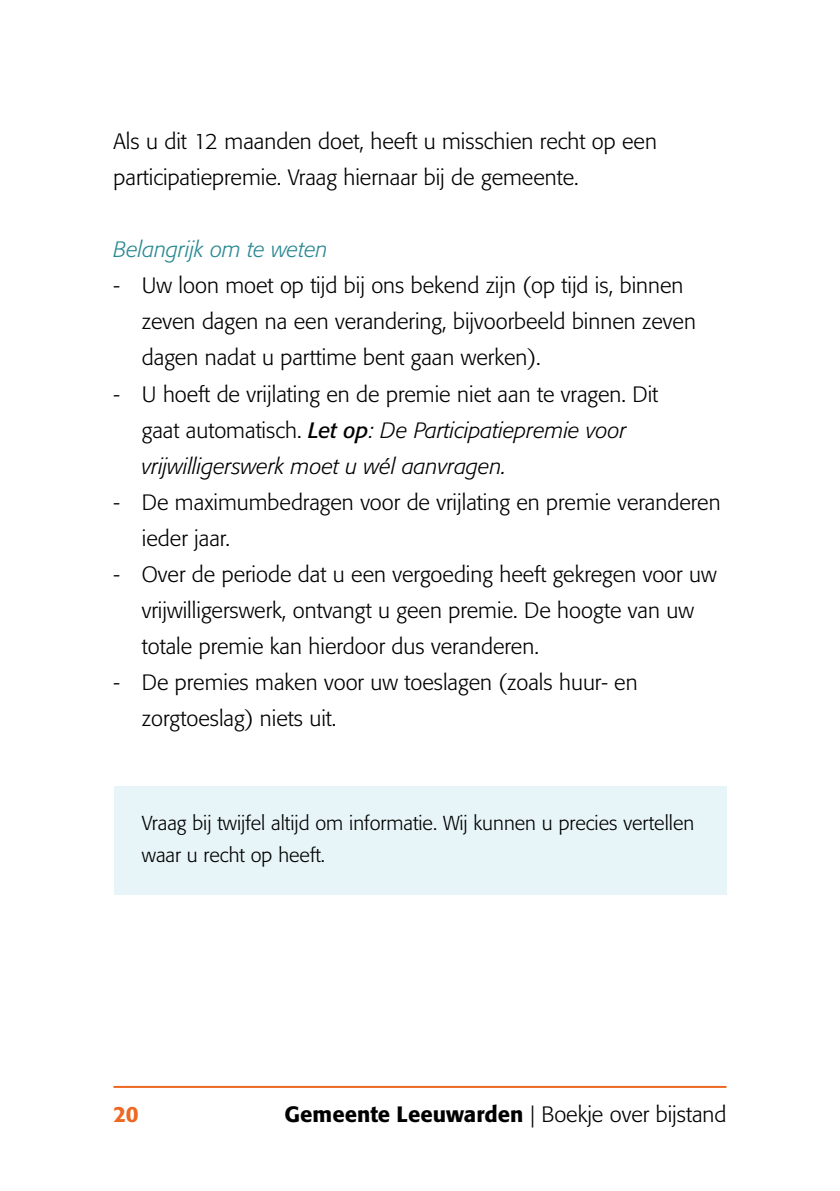
<style>
.page{position:relative;width:840px;height:1191px;background:#fff}
.page>*{position:absolute;margin:0;border:0;box-sizing:border-box;transform-origin:0 0}
.t1{font:300 22px/36px "Formata";color:#000}
.t2{font:italic 300 22px "Formata";color:#2a8992}
.t3{font:500 22px "Formata";color:#ed6923}
.t4{font:300 20px/32px "Formata";color:#000}
.s1{font-weight:400;font-style:italic}
.s2{font-style:italic}
.s3{font-weight:500}
</style>
<div class="page">
<hr style="left:113px;top:1086px;width:613px;height:2px;background:#ed6923">
<div style="left:113px;top:786px;width:613px;height:109px;background:#e8f5f8"></div>
<p class="t1" style="left:113px;top:124px;width:544px">Als u dit 12 maanden doet, heeft u misschien recht op een participatiepremie. Vraag hiernaar bij de gemeente.</p>
<p class="t2" style="left:113px;top:237px;width:216px">Belangrijk om te weten</p>
<p class="t1" style="left:142px;top:268px;width:555px;text-indent:-28px">- Uw loon moet op tijd bij ons bekend zijn (op tijd is, binnen zeven dagen na een verandering, bijvoorbeeld binnen zeven dagen nadat u parttime bent gaan werken).</p>
<p class="t1" style="left:142px;top:376px;width:517px;text-indent:-28px">- U hoeft de vrijlating en de premie niet aan te vragen. Dit gaat automatisch. <span class="s1">Let op</span><span class="s2">: De Participatiepremie voor vrijwilligerswerk moet u wél aanvragen.</span></p>
<p class="t1" style="left:142px;top:484px;width:580px;text-indent:-28px">- De maximumbedragen voor de vrijlating en premie veranderen ieder jaar.</p>
<p class="t1" style="left:142px;top:556px;width:576px;text-indent:-28px">- Over de periode dat u een vergoeding heeft gekregen voor uw vrijwilligerswerk, ontvangt u geen premie. De hoogte van uw totale premie kan hierdoor dus veranderen.</p>
<p class="t1" style="left:142px;top:664px;width:497px;text-indent:-28px">- De premies maken voor uw toeslagen (zoals huur- en zorgtoeslag) niets uit.</p>
<p class="t4" style="left:142px;top:807px;width:553px">Vraag bij twijfel altijd om informatie. Wij kunnen u precies vertellen waar u recht op heeft.</p>
<p class="t3" style="left:113px;top:1100px;width:27px">20</p>
<p class="t1" style="left:284px;top:1096px;width:443px"><span class="s3">Gemeente Leeuwarden</span> | Boekje over bijstand</p>
</div>
